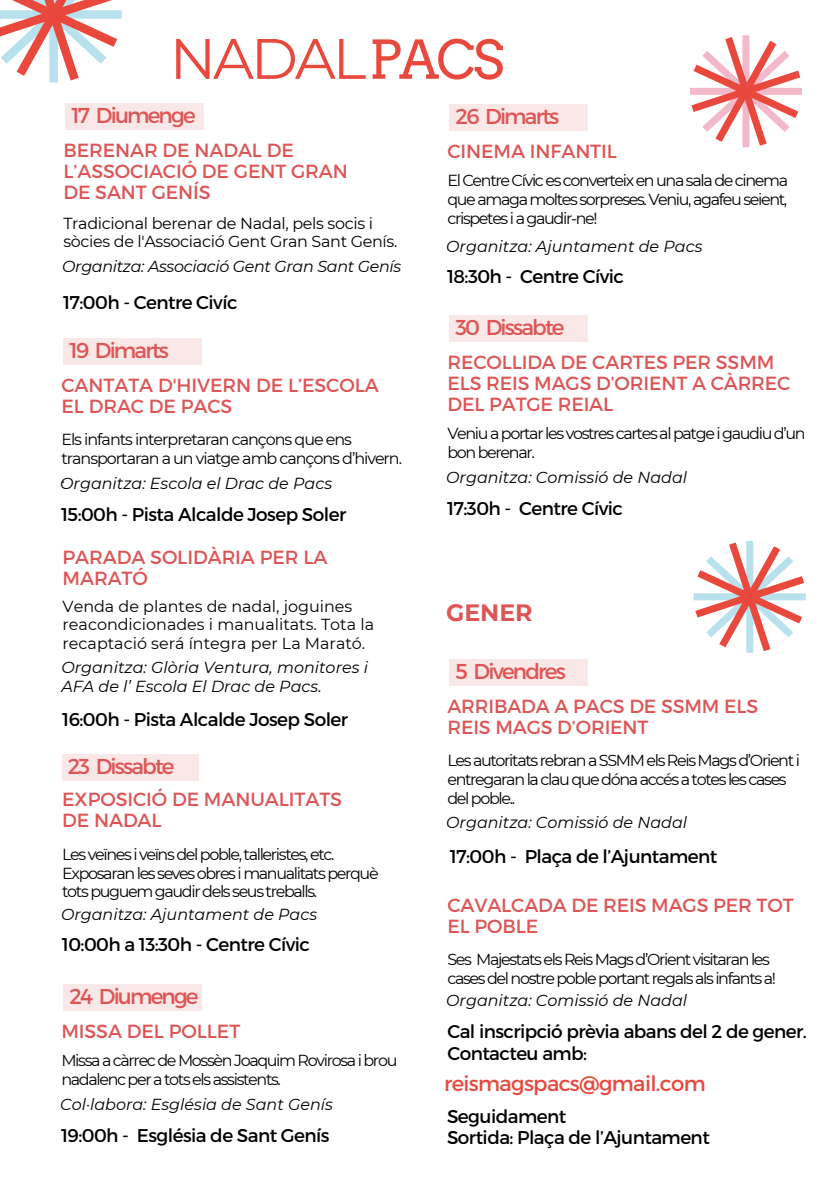
<style>
.page{position:relative;width:839px;height:1191px;background:#fff}
.page>*{position:absolute;margin:0;border:0;box-sizing:border-box;transform-origin:0 0}
.t1{font:57px "Montserrat";letter-spacing:-.055em;color:#e9483d}
.t2{font:700 23.6px "Montserrat";color:#de5555}
.t3{font:21.6px "Montserrat";letter-spacing:-.085em;color:#de5555}
.t4{font:21px "Montserrat";letter-spacing:-.03em;color:#e9483d}
.t5{font:19px/21px "Montserrat";letter-spacing:-.005em;color:#de5555}
.t6{font:18.4px "Montserrat";letter-spacing:-.03em;color:#000}
.t7{font:16px/18.6px "Montserrat";letter-spacing:-.085em;color:#000}
.t8{font:italic 16px/18.6px "Montserrat";color:#000}
.t9{font:16px/18.6px "Montserrat";color:#000}
.t10{font:16px "Montserrat";letter-spacing:-.065em;color:#000}
.t11{font:16px/18.6px "Montserrat";letter-spacing:-.02em;color:#000}
.t12{font:italic 16px "Montserrat";letter-spacing:-.02em;color:#000}
.s1{font-family:"Arvo";font-size:53.2px}
</style>
<div class="page">
<svg style="left:693px;top:541px;width:112px;height:112px"></svg>
<div style="left:66px;top:103px;width:138px;height:27px;background:#fae7e7"></div>
<div style="left:64px;top:338px;width:138px;height:27px;background:#fae7e7"></div>
<div style="left:62px;top:754px;width:136px;height:27px;background:#fae7e7"></div>
<div style="left:449px;top:315px;width:138px;height:27px;background:#fae7e7"></div>
<div style="left:449px;top:104px;width:138px;height:27px;background:#fae7e7"></div>
<div style="left:449px;top:659px;width:138px;height:27px;background:#fae7e7"></div>
<div style="left:64px;top:984px;width:138px;height:27px;background:#fae7e7"></div>
<svg style="left:690px;top:35px;width:112px;height:112px"></svg>
<svg style="left:0;top:0;width:122px;height:83px"></svg>
<p class="t1" style="left:170px;top:24px;width:336px">NADAL<span class="s1">PACS</span></p>
<p class="t3" style="left:71px;top:102px;width:126px">17 Diumenge</p>
<p class="t3" style="left:455px;top:102px;width:105px">26 Dimarts</p>
<p class="t5" style="left:63px;top:139px;width:286px">BERENAR DE NADAL DE<br>L’ASSOCIACIÓ DE GENT GRAN<br>DE SANT GENÍS</p>
<p class="t5" style="left:447px;top:140px;width:171px">CINEMA INFANTIL</p>
<p class="t7" style="left:447px;top:171px;width:342px;text-align:justify">El Centre Cívic es converteix en una sala de cinema que amaga moltes sorpreses. Veniu, agafeu seient, crispetes i a gaudir-ne!</p>
<p class="t8" style="left:446px;top:237px;width:258px">Organitza: Ajuntament de Pacs</p>
<p class="t11" style="left:63px;top:214px;width:335px">Tradicional berenar de Nadal, pels socis i sòcies de l'Associació Gent Gran Sant Genís.</p>
<p class="t12" style="left:62px;top:257px;width:340px">Organitza: Associació Gent Gran Sant Genís</p>
<p class="t6" style="left:447px;top:264px;width:178px">18:30h - Centre Cívic</p>
<p class="t6" style="left:63px;top:291px;width:176px">17:00h - Centre Civíc</p>
<p class="t3" style="left:69px;top:336px;width:101px">19 Dimarts</p>
<p class="t5" style="left:61px;top:374px;width:319px">CANTATA D'HIVERN DE L’ESCOLA<br>EL DRAC DE PACS</p>
<p class="t10" style="left:61px;top:430px;width:292px">Els infants interpretaran cançons que ens</p>
<p class="t10" style="left:61px;top:448px;width:342px">transportaran a un viatge amb cançons d’hivern.</p>
<p class="t8" style="left:60px;top:474px;width:273px">Organitza: Escola el Drac de Pacs</p>
<p class="t7" style="left:61px;top:468px;width:5px">.</p>
<p class="t6" style="left:61px;top:502px;width:287px">15:00h - Pista Alcalde Josep Soler</p>
<p class="t5" style="left:63px;top:546px;width:266px">PARADA SOLIDÀRIA PER LA<br>MARATÓ</p>
<p class="t9" style="left:63px;top:597px;width:313px">Venda de plantes de nadal, joguines reacondicionades i manualitats. Tota la recaptació será íntegra per La Marató.</p>
<p class="t8" style="left:61px;top:658px;width:308px">Organitza: Glòria Ventura, monitores i<br>AFA de l’ Escola El Drac de Pacs.</p>
<p class="t6" style="left:62px;top:707px;width:287px">16:00h - Pista Alcalde Josep Soler</p>
<p class="t3" style="left:68px;top:752px;width:108px">23 Dissabte</p>
<p class="t5" style="left:62px;top:788px;width:281px">EXPOSICIÓ DE MANUALITATS</p>
<p class="t5" style="left:62px;top:809px;width:101px">DE NADAL</p>
<p class="t7" style="left:62px;top:845px;width:318px">Les veïnes i veïns del poble, talleristes, etc.<br>Exposaran les seves obres i manualitats perquè tots puguem gaudir dels seus treballs.</p>
<p class="t8" style="left:61px;top:905px;width:258px">Organitza: Ajuntament de Pacs</p>
<p class="t6" style="left:62px;top:933px;width:250px">10:00h a 13:30h - Centre Cívic</p>
<p class="t3" style="left:69px;top:982px;width:131px">24 Diumenge</p>
<p class="t5" style="left:61px;top:1019px;width:180px">MISSA DEL POLLET</p>
<p class="t7" style="left:61px;top:1051px;width:337px">Missa a càrrec de Mossèn Joaquim Rovirosa i brou nadalenc per a tots els assistents.</p>
<p class="t8" style="left:60px;top:1095px;width:274px">Col·labora: Església de Sant Genís</p>
<p class="t6" style="left:61px;top:1123px;width:270px">19:00h - Església de Sant Genís</p>
<p class="t3" style="left:455px;top:313px;width:111px">30 Dissabte</p>
<p class="t5" style="left:447px;top:351px;width:344px">RECOLLIDA DE CARTES PER SSMM<br>ELS REIS MAGS D’ORIENT A CÀRREC<br>DEL PATGE REIAL</p>
<p class="t7" style="left:447px;top:424px;width:360px">Veniu a portar les vostres cartes al patge i gaudiu d’un bon berenar.</p>
<p class="t8" style="left:446px;top:468px;width:242px">Organitza: Comissió de Nadal</p>
<p class="t6" style="left:447px;top:496px;width:177px">17:30h - Centre Cívic</p>
<p class="t2" style="left:446px;top:598px;width:88px">GENER</p>
<p class="t3" style="left:455px;top:657px;width:112px">5 Divendres</p>
<p class="t5" style="left:447px;top:695px;width:312px">ARRIBADA A PACS DE SSMM ELS<br>REIS MAGS D’ORIENT</p>
<p class="t7" style="left:447px;top:751px;width:354px">Les autoritats rebran a SSMM els Reis Mags d’Orient i entregaran la clau que dóna accés a totes les cases del poble..</p>
<p class="t8" style="left:446px;top:813px;width:242px">Organitza: Comissió de Nadal</p>
<p class="t6" style="left:449px;top:845px;width:269px">17:00h - Plaça de l’Ajuntament</p>
<p class="t5" style="left:447px;top:894px;width:348px">CAVALCADA DE REIS MAGS PER TOT<br>EL POBLE</p>
<p class="t7" style="left:447px;top:950px;width:330px">Ses Majestats els Reis Mags d’Orient visitaran les cases del nostre poble portant regals als infants a!</p>
<p class="t8" style="left:446px;top:991px;width:242px">Organitza: Comissió de Nadal</p>
<p class="t6" style="left:447px;top:1020px;width:361px">Cal inscripció prèvia abans del 2 de gener.</p>
<p class="t6" style="left:447px;top:1041px;width:141px">Contacteu amb:</p>
<p class="t4" style="left:444px;top:1070px;width:263px">reismagspacs@gmail.com</p>
<p class="t6" style="left:447px;top:1105px;width:121px">Seguidament</p>
<p class="t6" style="left:447px;top:1125px;width:264px">Sortida: Plaça de l’Ajuntament</p>
</div>
